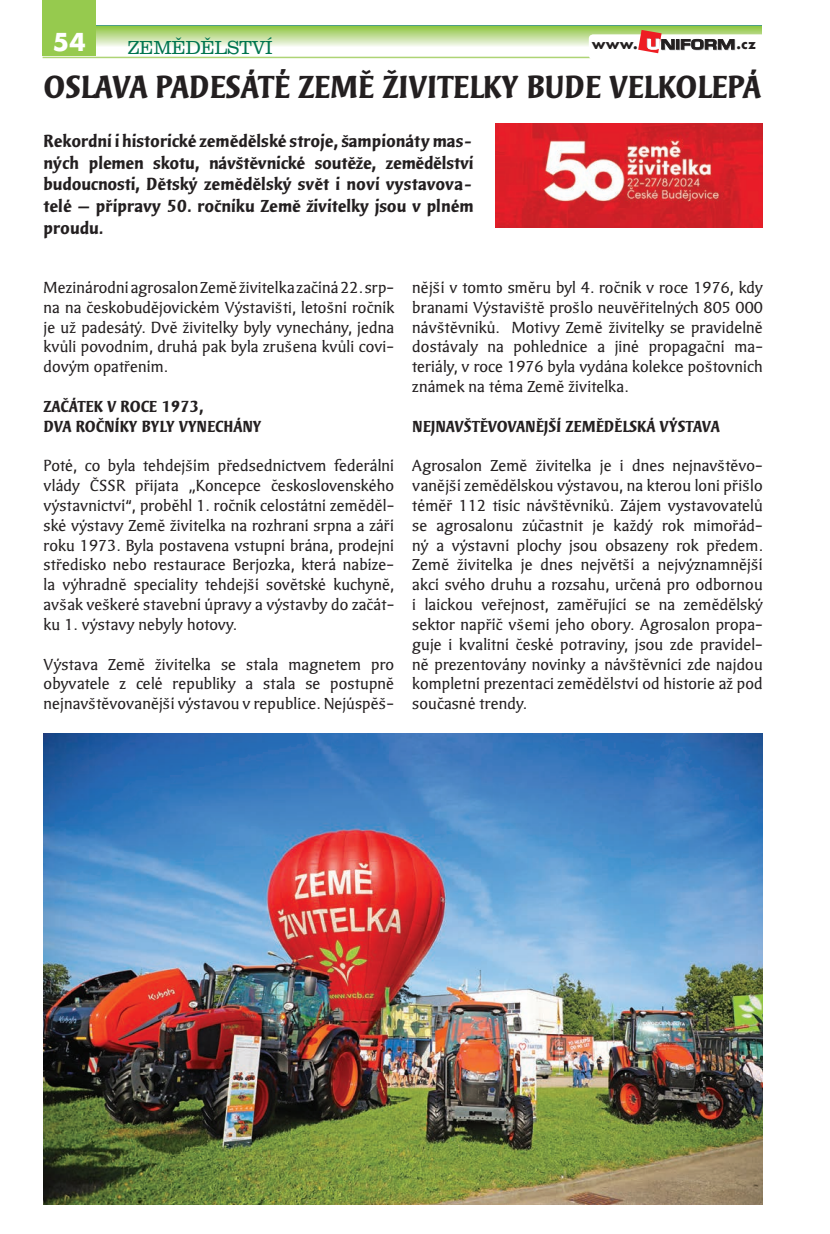
<style>
.page{position:relative;width:830px;height:1234px;background:#fff}
.page>*{position:absolute;margin:0;border:0;box-sizing:border-box;transform-origin:0 0}
.t1{font:700 33px "Bardi TCE";letter-spacing:-.005em;color:#231f20}
.t2{font:700 24px "Futura";color:#fff}
.t3{font:300 19.5px "URW Clarendon TCE";letter-spacing:-.02em;color:#00754f}
.t4{font:700 18px/21.6px "Bardi TCE";color:#231f20;text-align:justify}
.t5{font:16.5px/19.8px "Bardi TCE";color:#231f20;text-align:justify}
.t6{font:700 16.5px/19.8px "Bardi TCE";color:#231f20}
.t7{font:700 13.5px "Futura";color:#231f20}
</style>
<div class="page">
<svg style="left:96px;top:26px;width:665px;height:20px;background:#bcdc8f"></svg>
<div style="left:43px;top:0;width:53px;height:55px;background:#96ca4e"></div>
<hr style="left:43px;top:57px;width:704px;height:1px;background:#aed475">
<div style="left:588px;top:34px;width:177px;height:26px;background:#fff;border-radius:4px"></div>
<svg style="left:638px;top:30px;width:96px;height:23px"></svg>
<img style="left:495px;top:123px;width:267px;height:104px">
<img style="left:44px;top:733px;width:718px;height:470px">
<h2 class="t2" style="left:53px;top:25px;width:34px">54</h2>
<p class="t3" style="left:128px;top:36px;width:146px">ZEMĚDĚLSTVÍ</p>
<p class="t7" style="left:591px;top:34px;width:47px">www.</p>
<p class="t7" style="left:736px;top:34px;width:21px">.cz</p>
<h1 class="t1" style="left:44px;top:67px;width:718px">OSLAVA PADESÁTÉ ZEMĚ ŽIVITELKY BUDE VELKOLEPÁ</h1>
<p class="t4" style="left:44px;top:131px;width:431px">Rekordní i historické zemědělské stroje, šampionáty mas&shy;ných plemen skotu, návštěvnické soutěže, zemědělství budoucnosti, Dětský zemědělský svět i noví vystavova&shy;telé – přípravy 50. ročníku Země živitelky jsou v plném proudu.</p>
<p class="t5" style="left:44px;top:277px;width:352px">Mezinárodní agrosalon Země živitelka začíná 22. srp&shy;na na českobudějovickém Výstavišti, letošní ročník je už padesátý. Dvě živitelky byly vynechány, jedna kvůli povodním, druhá pak byla zrušena kvůli covi&shy;dovým opatřením.</p>
<p class="t6" style="left:44px;top:397px;width:219px">ZAČÁTEK V ROCE 1973,<br>DVA ROČNÍKY BYLY VYNECHÁNY</p>
<p class="t5" style="left:44px;top:456px;width:352px">Poté, co byla tehdejším předsednictvem federální vlády ČSSR přijata „Koncepce československého výstavnictví“, proběhl 1. ročník celostátní zeměděl&shy;ské výstavy Země živitelka na rozhraní srpna a září roku 1973. Byla postavena vstupní brána, prodejní středisko nebo restaurace Berjozka, která nabíze&shy;la výhradně speciality tehdejší sovětské kuchyně, avšak veškeré stavební úpravy a výstavby do začát&shy;ku 1. výstavy nebyly hotovy.</p>
<p class="t5" style="left:44px;top:654px;width:352px">Výstava Země živitelka se stala magnetem pro obyvatele z celé republiky a stala se postupně nejnavštěvovanější výstavou v republice. Nejúspěš-</p>
<p class="t5" style="left:412px;top:277px;width:352px">nější v tomto směru byl 4. ročník v roce 1976, kdy branami Výstaviště prošlo neuvěřitelných 805 000 návštěvníků. Motivy Země živitelky se pravidelně dostávaly na pohlednice a jiné propagační ma&shy;teriály, v roce 1976 byla vydána kolekce poštovních známek na téma Země živitelka.</p>
<p class="t6" style="left:412px;top:416px;width:309px">NEJNAVŠTĚVOVANĚJŠÍ ZEMĚDĚLSKÁ VÝSTAVA</p>
<p class="t5" style="left:412px;top:456px;width:352px">Agrosalon Země živitelka je i dnes nejnavštěvo&shy;vanější zemědělskou výstavou, na kterou loni přišlo téměř 112 tisíc návštěvníků. Zájem vystavovatelů se agrosalonu zúčastnit je každý rok mimořád&shy;ný a výstavní plochy jsou obsazeny rok předem.<br>Země živitelka je dnes největší a nejvýznamnější akcí svého druhu a rozsahu, určená pro odbornou i laickou veřejnost, zaměřující se na zemědělský sektor napříč všemi jeho obory. Agrosalon propa&shy;guje i kvalitní české potraviny, jsou zde pravidel&shy;ně prezentovány novinky a návštěvníci zde najdou kompletní prezentaci zemědělství od historie až pod současné trendy.</p>
</div>
